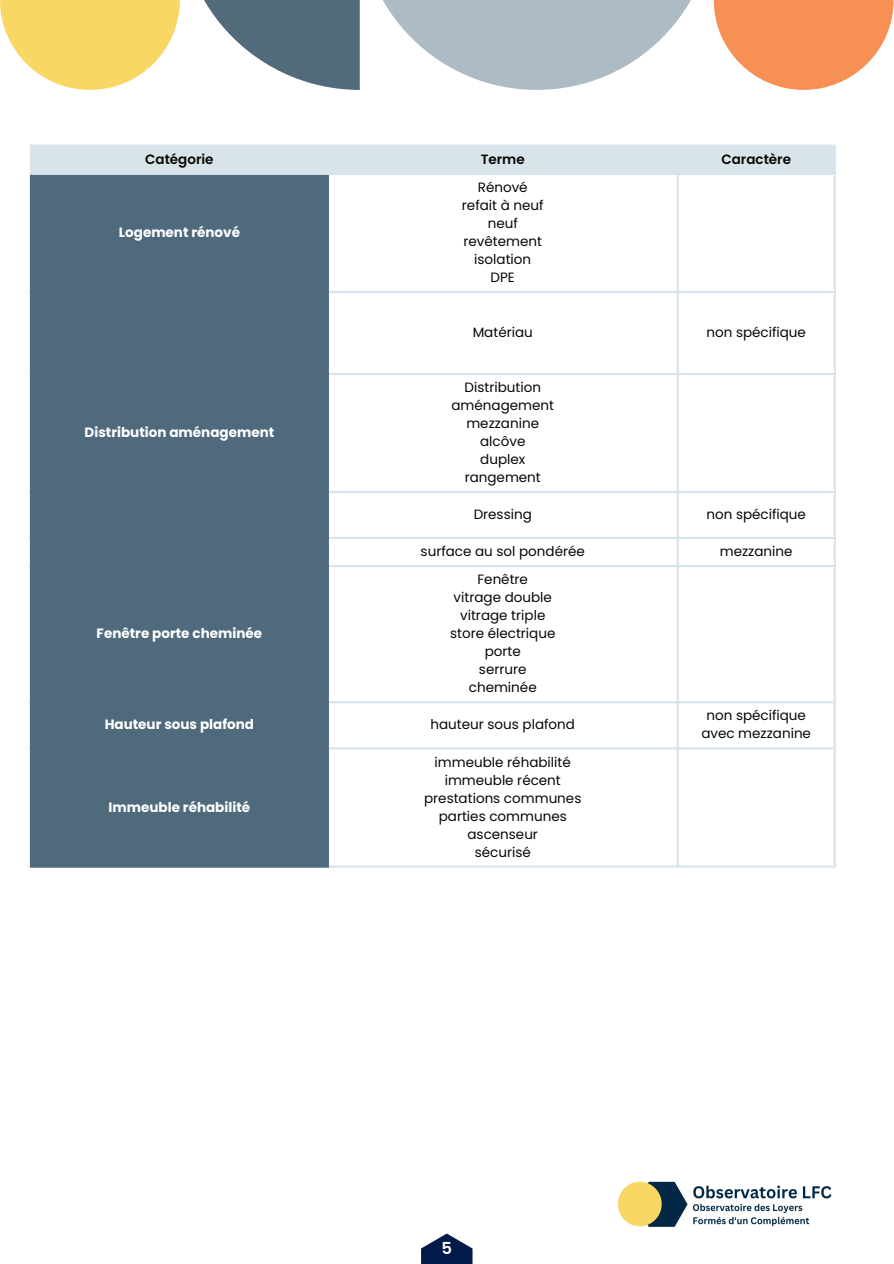
<style>
.page{position:relative;width:894px;height:1264px;background:#fff}
.page>*{position:absolute;margin:0;border:0;box-sizing:border-box;transform-origin:0 0}
.t1{font:600 16.5px "Poppins";color:#fff}
.t2{font:13.5px/18px "Poppins";color:#080704;text-align:center}
.t3{font:700 13.5px "Poppins";color:#fff}
.t4{font:600 13.5px "Poppins";color:#080704}
</style>
<div class="page">
<img style="left:618px;top:1181px;width:214px;height:46px">
<svg style="left:421px;top:1233px;width:51px;height:30px;fill:#001a49"></svg>
<svg style="left:0;top:0;width:893px;height:90px"></svg>
<div style="left:32px;top:147px;width:801px;height:26px;background:#d9e4ea"></div>
<div style="left:32px;top:175px;width:294px;height:690px;background:#4f6a7c"></div>
<hr style="left:30px;top:147px;width:2px;height:26px;background:#d9e4ea">
<hr style="left:326px;top:147px;width:3px;height:26px;background:#d9e4ea">
<hr style="left:676px;top:147px;width:2px;height:718px;background:#d9e4ea">
<hr style="left:833px;top:147px;width:2px;height:718px;background:#d9e4ea">
<hr style="left:30px;top:144px;width:805px;height:3px;background:#d9e4ea">
<hr style="left:30px;top:173px;width:805px;height:2px;background:#d9e4ea">
<hr style="left:329px;top:291px;width:506px;height:2px;background:#d9e4ea">
<hr style="left:329px;top:373px;width:506px;height:2px;background:#d9e4ea">
<hr style="left:329px;top:491px;width:506px;height:2px;background:#d9e4ea">
<hr style="left:329px;top:537px;width:506px;height:2px;background:#d9e4ea">
<hr style="left:329px;top:565px;width:506px;height:2px;background:#d9e4ea">
<hr style="left:329px;top:701px;width:506px;height:2px;background:#d9e4ea">
<hr style="left:329px;top:747px;width:506px;height:2px;background:#d9e4ea">
<hr style="left:329px;top:865px;width:506px;height:2px;background:#d9e4ea">
<hr style="left:30px;top:175px;width:2px;height:690px;background:#516b7c">
<hr style="left:326px;top:175px;width:3px;height:690px;background:#516b7c">
<hr style="left:30px;top:291px;width:299px;height:2px;background:#516b7c">
<hr style="left:30px;top:373px;width:299px;height:2px;background:#516b7c">
<hr style="left:30px;top:491px;width:299px;height:2px;background:#516b7c">
<hr style="left:30px;top:537px;width:299px;height:2px;background:#516b7c">
<hr style="left:30px;top:565px;width:299px;height:2px;background:#516b7c">
<hr style="left:30px;top:701px;width:299px;height:2px;background:#516b7c">
<hr style="left:30px;top:747px;width:299px;height:2px;background:#516b7c">
<hr style="left:30px;top:865px;width:299px;height:2px;background:#516b7c">
<p class="t4" style="left:145px;top:151px;width:70px">Catégorie</p>
<p class="t4" style="left:480px;top:151px;width:46px">Terme</p>
<p class="t4" style="left:721px;top:151px;width:71px">Caractère</p>
<p class="t3" style="left:119px;top:224px;width:123px">Logement rénové</p>
<p class="t3" style="left:84px;top:424px;width:191px">Distribution aménagement</p>
<p class="t3" style="left:97px;top:625px;width:167px">Fenêtre porte cheminée</p>
<p class="t2" style="left:462px;top:178px;width:83px">Rénové refait à neuf neuf revêtement isolation<br>DPE</p>
<p class="t2" style="left:472px;top:323px;width:62px">Matériau</p>
<p class="t2" style="left:706px;top:323px;width:101px">non spécifique</p>
<p class="t2" style="left:451px;top:378px;width:104px">Distribution aménagement mezzanine alcôve<br>duplex rangement</p>
<p class="t2" style="left:473px;top:505px;width:60px">Dressing</p>
<p class="t2" style="left:706px;top:505px;width:101px">non spécifique</p>
<p class="t2" style="left:420px;top:542px;width:166px">surface au sol pondérée</p>
<p class="t2" style="left:719px;top:542px;width:74px">mezzanine</p>
<p class="t2" style="left:450px;top:570px;width:107px">Fenêtre<br>vitrage double vitrage triple store électrique porte<br>serrure cheminée</p>
<p class="t3" style="left:105px;top:716px;width:151px">Hauteur sous plafond</p>
<p class="t2" style="left:430px;top:715px;width:146px">hauteur sous plafond</p>
<p class="t2" style="left:701px;top:706px;width:111px">non spécifique avec mezzanine</p>
<p class="t3" style="left:108px;top:799px;width:143px">Immeuble réhabilité</p>
<p class="t2" style="left:424px;top:753px;width:159px">immeuble réhabilité immeuble récent prestations communes parties communes ascenseur<br>sécurisé</p>
<p class="t1" style="left:441px;top:1238px;width:12px">5</p>
</div>
